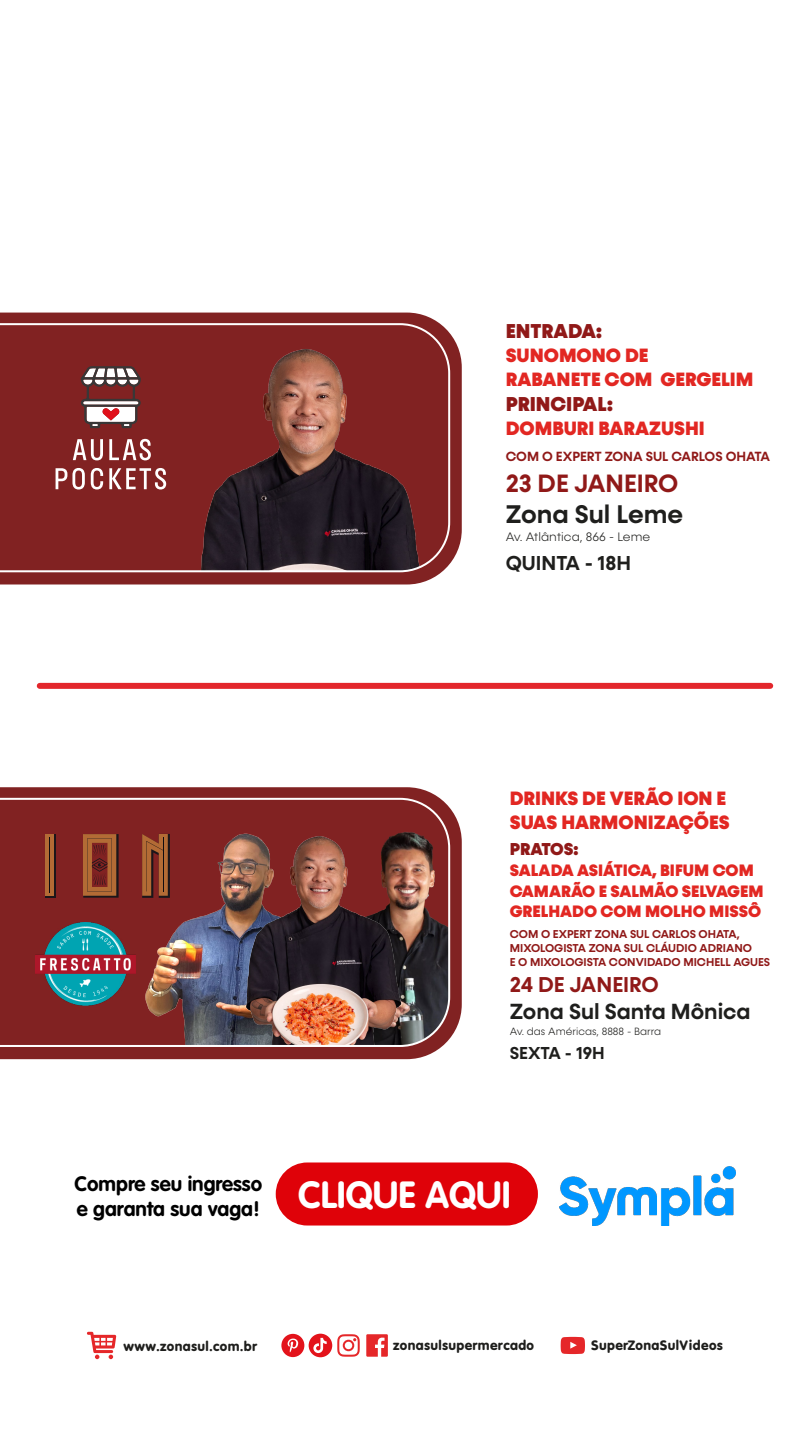
<style>
.page{position:relative;width:810px;height:1440px;background:#fff}
.page>*{position:absolute;margin:0;border:0;box-sizing:border-box;transform-origin:0 0}
.t1{font:600 25.72px "Konnect";color:#1f1f1d}
.t2{font:600 25.28px "Konnect";color:#901918}
.t3{font:600 22.05px "Konnect";color:#1f1f1d}
.t4{font:600 21.67px "Konnect";color:#901918}
.t5{font:700 20.62px/24.8px "VAG Rounded Std";color:#000}
.t6{font:600 20.33px "Konnect";color:#1f1f1d}
.t7{font:900 20.25px "Konnect";color:#901918}
.t8{font:900 19.42px/24.2px "Konnect";color:#e22722}
.t9{font:600 17.4px "Konnect";color:#1f1f1d}
.t10{font:900 17.33px "Konnect";color:#901918}
.t11{font:900 16.65px/20.7px "Konnect";color:#e22722}
.t12{font:14.25px "VAG Rundschrift D";letter-spacing:.02em;color:#1e1e1c}
.t13{font:600 13.42px "Konnect";color:#901918}
.t14{font:300 12.38px "Konnect";color:#1f1f1d}
.t15{font:600 11.48px/13.8px "Konnect";color:#901918}
.t16{font:300 10.57px "Konnect";color:#1f1f1d}
</style>
<div class="page">
<svg style="left:87px;top:1332px;width:29px;height:27px"></svg>
<svg style="left:366px;top:1334px;width:22px;height:23px"></svg>
<svg style="left:561px;top:1337px;width:24px;height:17px"></svg>
<svg style="left:281px;top:1334px;width:79px;height:23px"></svg>
<div style="left:40px;top:683px;width:730px;height:6px;background:#e3272c"></div>
<svg style="left:0;top:787px;width:462px;height:272px;background:#8e3838"></svg>
<img style="left:0;top:798px;width:450px;height:249px">
<svg style="left:45px;top:834px;width:11px;height:64px"></svg>
<div style="left:45px;top:834px;width:8px;height:62px;background:#b36b35"></div>
<hr style="left:49px;top:837px;width:1px;height:55px;background:#0f0c11">
<svg style="left:83px;top:834px;width:36px;height:64px;background:#8c492b"></svg>
<svg style="left:142px;top:834px;width:28px;height:64px;background:#8c4d2c"></svg>
<hr style="left:163px;top:837px;width:1px;height:54px;background:#0f0c11">
<img style="left:36px;top:922px;width:100px;height:84px">
<svg style="left:0;top:313px;width:462px;height:272px;background:#8f3b3b"></svg>
<svg style="left:0;top:323px;width:450px;height:249px;background:#742b2b"></svg>
<svg style="left:81px;top:366px;width:60px;height:62px"></svg>
<svg style="left:73px;top:439px;width:30px;height:21px"></svg>
<svg style="left:109px;top:439px;width:42px;height:21px"></svg>
<svg style="left:56px;top:468px;width:29px;height:22px"></svg>
<svg style="left:91px;top:468px;width:12px;height:22px"></svg>
<svg style="left:109px;top:468px;width:57px;height:22px"></svg>
<div style="left:276px;top:1162px;width:262px;height:64px;background:#df0209;border-radius:32px"></div>
<img style="left:559px;top:1166px;width:176px;height:60px">
<h3 class="t7" style="left:506px;top:319px;width:98px">ENTRADA:</h3>
<h3 class="t8" style="left:506px;top:344px;width:249px">SUNOMONO DE<br>RABANETE COM GERGELIM</h3>
<h3 class="t7" style="left:506px;top:391px;width:109px">PRINCIPAL:</h3>
<h3 class="t8" style="left:506px;top:417px;width:201px">DOMBURI BARAZUSHI</h3>
<h2 class="t2" style="left:506px;top:469px;width:174px">23 DE JANEIRO</h2>
<p class="t13" style="left:506px;top:448px;width:266px">COM O EXPERT ZONA SUL CARLOS OHATA</p>
<h1 class="t1" style="left:506px;top:499px;width:179px">Zona Sul Leme</h1>
<p class="t14" style="left:506px;top:530px;width:146px">Av. Atlântica, 866 - Leme</p>
<h3 class="t6" style="left:506px;top:551px;width:127px">QUINTA - 18H</h3>
<h3 class="t8" style="left:510px;top:787px;width:221px">DRINKS DE VERÃO ION E<br>SUAS HARMONIZAÇÕES</h3>
<h3 class="t10" style="left:510px;top:839px;width:70px">PRATOS:</h3>
<h3 class="t11" style="left:510px;top:860px;width:255px">SALADA ASIÁTICA, BIFUM COM<br>CAMARÃO E SALMÃO SELVAGEM<br>GRELHADO COM MOLHO MISSÔ</h3>
<p class="t15" style="left:510px;top:927px;width:262px">COM O EXPERT ZONA SUL CARLOS OHATA,<br>MIXOLOGISTA ZONA SUL CLÁUDIO ADRIANO<br>E O MIXOLOGISTA CONVIDADO MICHELL AGUES</p>
<h3 class="t3" style="left:510px;top:998px;width:242px">Zona Sul Santa Mônica</h3>
<p class="t16" style="left:510px;top:1025px;width:153px">Av. das Américas, 8888 - Barra</p>
<h3 class="t4" style="left:510px;top:972px;width:151px">24 DE JANEIRO</h3>
<h3 class="t9" style="left:510px;top:1043px;width:96px">SEXTA - 19H</h3>
<h3 class="t5" style="left:75px;top:1173px;width:438px">Compre seu ingresso<br>e garanta sua vaga! <sup>CLIQUE</sup> <sup>AQUI</sup></h3>
<p class="t12" style="left:124px;top:1338px;width:135px">www.zonasul.com.br</p>
<p class="t12" style="left:393px;top:1337px;width:142px">zonasulsupermercado</p>
<p class="t12" style="left:591px;top:1337px;width:133px">SuperZonaSulVideos</p>
</div>
